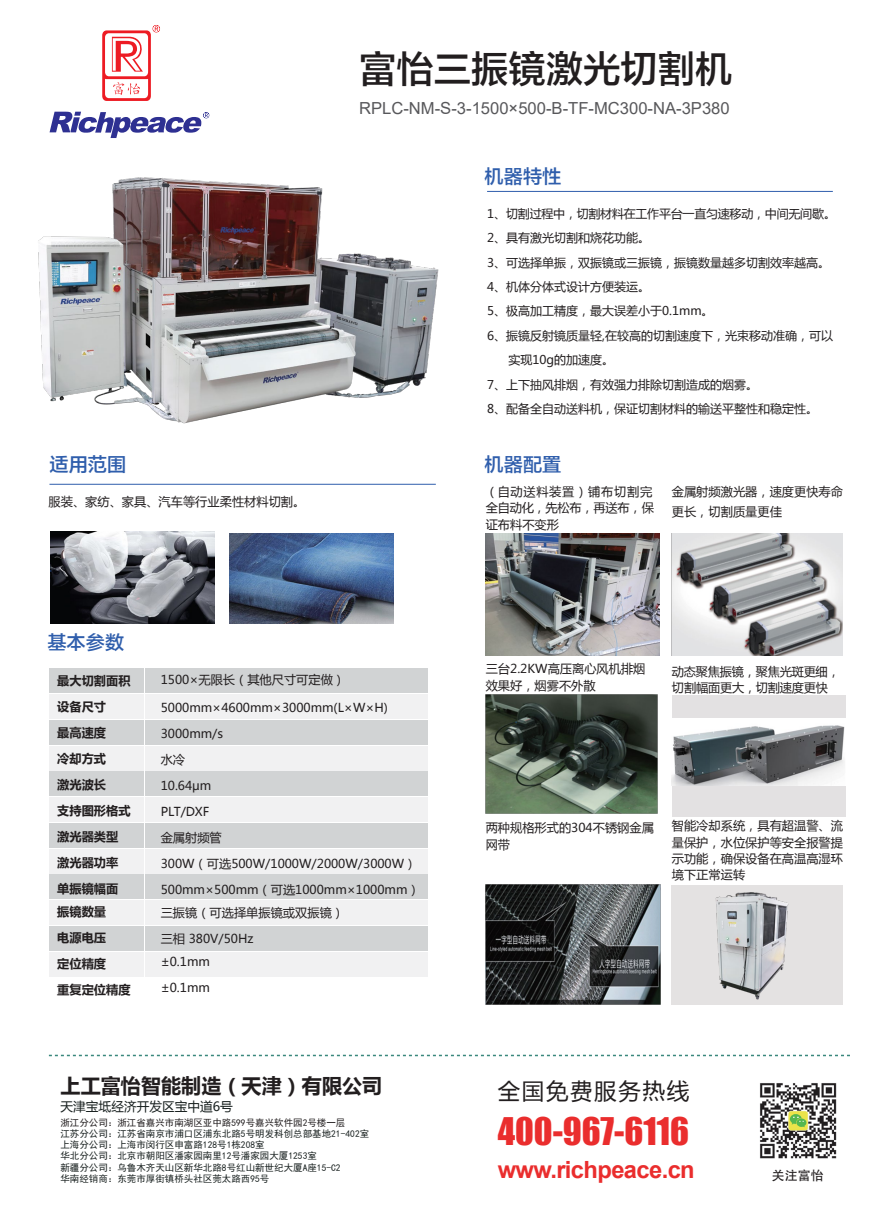
<style>
.page{position:relative;width:893px;height:1212px;background:#fff}
.page>*{position:absolute;margin:0;border:0;box-sizing:border-box;transform-origin:0 0}
.t1{font:37.35px "FZLTZHK GBK1 0";color:#221e1f}
.t2{font:34.95px "Impact";color:#ea2d2d}
.t3{font:700 23.7px "Arial";letter-spacing:-.025em;color:#ea2d2d}
.t4{font:22.5px "Microsoft Ya Hei";letter-spacing:.075em;color:#221e1f}
.t5{font:700 20.1px "Microsoft Ya Hei";color:#221e1f}
.t6{font:19.2px "FZLTZHK GBK1 0";color:#2f5eac}
.t7{font:16.65px "Arial";color:#58585b}
.t8{font:12.9px "FZHTJW GB1 0";color:#221e1f}
.t9{font:12.6px "Microsoft Ya Hei";color:#18201f}
.t10{font:12.3px/26.1px "Microsoft Ya Hei";color:#221e1f}
.t11{font:700 12.3px/26.1px "Microsoft Ya Hei";color:#221e1f}
.t12{font:12.3px/16.4px "Microsoft Ya Hei";letter-spacing:-.02em;color:#221e1f}
.t13{font:12px "Microsoft Ya Hei";color:#221e1f}
.t14{font:12px "Microsoft Ya Hei";letter-spacing:-.02em;color:#221e1f}
.t15{font:9.45px/11.1px "Sim Hei";color:#18201f}
.t16{font:9.45px "Sim Hei";color:#221e1f}
</style>
<div class="page">
<svg style="left:49px;top:1055px;width:801px;height:1px"></svg>
<img style="left:760px;top:1083px;width:77px;height:76px">
<svg style="left:50px;top:112px;width:159px;height:26px"></svg>
<svg style="left:102px;top:25px;width:58px;height:76px"></svg>
<hr style="left:487px;top:191px;width:346px;height:1px;background:#2f5eac">
<hr style="left:49px;top:484px;width:387px;height:1px;background:#2f5eac">
<img style="left:229px;top:534px;width:165px;height:90px">
<img style="left:50px;top:532px;width:165px;height:92px">
<img style="left:38px;top:177px;width:401px;height:247px">
<div style="left:49px;top:669px;width:95px;height:24px;background:#d1d3d4"></div>
<div style="left:145px;top:669px;width:283px;height:24px;background:#d1d3d4"></div>
<div style="left:49px;top:694px;width:95px;height:25px;background:#f1f1f2"></div>
<div style="left:145px;top:694px;width:283px;height:25px;background:#f1f1f2"></div>
<div style="left:49px;top:720px;width:95px;height:25px;background:#d1d3d4"></div>
<div style="left:145px;top:720px;width:283px;height:25px;background:#d1d3d4"></div>
<div style="left:49px;top:746px;width:95px;height:24px;background:#f1f1f2"></div>
<div style="left:145px;top:746px;width:283px;height:24px;background:#f1f1f2"></div>
<div style="left:49px;top:772px;width:95px;height:24px;background:#d1d3d4"></div>
<div style="left:145px;top:772px;width:283px;height:24px;background:#d1d3d4"></div>
<div style="left:49px;top:797px;width:95px;height:25px;background:#f1f1f2"></div>
<div style="left:145px;top:797px;width:283px;height:25px;background:#f1f1f2"></div>
<div style="left:49px;top:823px;width:95px;height:25px;background:#d1d3d4"></div>
<div style="left:145px;top:823px;width:283px;height:25px;background:#d1d3d4"></div>
<div style="left:49px;top:849px;width:95px;height:24px;background:#f1f1f2"></div>
<div style="left:145px;top:849px;width:283px;height:24px;background:#f1f1f2"></div>
<div style="left:49px;top:875px;width:95px;height:24px;background:#d1d3d4"></div>
<div style="left:145px;top:875px;width:283px;height:24px;background:#d1d3d4"></div>
<div style="left:49px;top:900px;width:95px;height:25px;background:#f1f1f2"></div>
<div style="left:145px;top:900px;width:283px;height:25px;background:#f1f1f2"></div>
<div style="left:49px;top:926px;width:95px;height:24px;background:#d1d3d4"></div>
<div style="left:145px;top:926px;width:283px;height:24px;background:#d1d3d4"></div>
<div style="left:49px;top:952px;width:95px;height:24px;background:#f1f1f2"></div>
<div style="left:145px;top:952px;width:283px;height:24px;background:#f1f1f2"></div>
<div style="left:672px;top:885px;width:171px;height:119px;background:#e4e2e2"></div>
<img style="left:486px;top:885px;width:175px;height:119px">
<div style="left:672px;top:695px;width:173px;height:122px;background:#e3e1e2"></div>
<img style="left:672px;top:718px;width:173px;height:67px">
<img style="left:486px;top:694px;width:172px;height:120px">
<img style="left:672px;top:533px;width:171px;height:122px">
<img style="left:486px;top:533px;width:174px;height:122px">
<img style="left:715px;top:892px;width:74px;height:108px">
<h1 class="t1" style="left:359px;top:48px;width:375px">富怡三振镜激光切割机</h1>
<h3 class="t7" style="left:359px;top:97px;width:372px">RPLC-NM-S-3-1500×500-B-TF-MC300-NA-3P380</h3>
<h3 class="t6" style="left:485px;top:165px;width:78px">机器特性</h3>
<h3 class="t6" style="left:49px;top:454px;width:78px">适用范围</h3>
<p class="t10" style="left:49px;top:488px;width:258px">服装、家纺、家具、汽车等行业柔性材料切割。</p>
<h3 class="t6" style="left:47px;top:632px;width:78px">基本参数</h3>
<p class="t11" style="left:57px;top:667px;width:75px">最大切割面积设备尺寸<br>最高速度<br>冷却方式<br>激光波长<br>支持图形格式激光器类型激光器功率单振镜幅面</p>
<p class="t11" style="left:57px;top:898px;width:75px">振镜数量<br>电源电压<br>定位精度<br>重复定位精度</p>
<p class="t10" style="left:161px;top:667px;width:186px">1500×无限长（其他尺寸可定做）</p>
<p class="t10" style="left:161px;top:694px;width:261px">5000mm×4600mm×3000mm(L×W×H)<br>3000mm/s<br>水冷<br>10.64μm<br>PLT/DXF<br>金属射频管<br>300W（可选500W/1000W/2000W/3000W）<br>500mm×500mm（可选1000mm×1000mm）</p>
<p class="t10" style="left:161px;top:899px;width:185px">三振镜（可选择单振镜或双振镜）三相 380V/50Hz</p>
<p class="t10" style="left:161px;top:948px;width:51px">±0.1mm ±0.1mm</p>
<h3 class="t5" style="left:61px;top:1072px;width:323px">上工富怡智能制造（天津）有限公司</h3>
<p class="t9" style="left:61px;top:1098px;width:174px">天津宝坻经济开发区宝中道6号</p>
<p class="t16" style="left:60px;top:1118px;width:287px">浙江分公司：浙江省嘉兴市南湖区亚中路599号嘉兴软件园2号楼一层</p>
<p class="t15" style="left:60px;top:1128px;width:310px">江苏分公司：江苏省南京市浦口区浦东北路5号明发科创总部基地21-402室上海分公司：上海市闵行区申富路128号1栋208室<br>华北分公司：北京市朝阳区潘家园南里12号潘家园大厦1253室<br>新疆分公司：乌鲁木齐天山区新华北路8号红山新世纪大厦A座15-C2<br>华南经销商：东莞市厚街镇桥头社区莞太路西95号</p>
<p class="t14" style="left:487px;top:205px;width:351px">1、切割过程中，切割材料在工作平台一直匀速移动，中间无间歇。</p>
<p class="t13" style="left:487px;top:230px;width:165px">2、具有激光切割和烧花功能。</p>
<p class="t13" style="left:487px;top:254px;width:345px">3、可选择单振，双振镜或三振镜，振镜数量越多切割效率越高。</p>
<p class="t13" style="left:487px;top:279px;width:165px">4、机体分体式设计方便装运。</p>
<p class="t13" style="left:487px;top:303px;width:228px">5、极高加工精度，最大误差小于0.1mm。</p>
<p class="t13" style="left:487px;top:327px;width:347px">6、振镜反射镜质量轻,在较高的切割速度下，光束移动准确，可以</p>
<p class="t13" style="left:508px;top:352px;width:107px">实现10g的加速度。</p>
<p class="t13" style="left:487px;top:376px;width:273px">7、上下抽风排烟，有效强力排除切割造成的烟雾。</p>
<p class="t13" style="left:487px;top:401px;width:333px">8、配备全自动送料机，保证切割材料的输送平整性和稳定性。</p>
<h3 class="t6" style="left:485px;top:454px;width:78px">机器配置</h3>
<p class="t10" style="left:486px;top:483px;width:170px;line-height:16.4px">（自动送料装置）铺布切割完全自动化，先松布，再送布，保证布料不变形</p>
<p class="t10" style="left:672px;top:481px;width:173px;line-height:19.5px">金属射频激光器，速度更快寿命更长，切割质量更佳</p>
<p class="t10" style="left:486px;top:660px;width:161px;line-height:16.4px">三台2.2KW高压离心风机排烟效果好，烟雾不外散</p>
<p class="t12" style="left:672px;top:663px;width:170px">动态聚焦振镜，聚焦光斑更细，切割幅面更大，切割速度更快</p>
<p class="t10" style="left:486px;top:819px;width:170px;line-height:16.4px">两种规格形式的304不锈钢金属网带</p>
<p class="t10" style="left:672px;top:817px;width:173px;line-height:16.4px;text-align:justify">智能冷却系统，具有超温警、流量保护，水位保护等安全报警提示功能，确保设备在高温高湿环境下正常运转</p>
<h3 class="t4" style="left:498px;top:1075px;width:193px">全国免费服务热线</h3>
<h2 class="t2" style="left:498px;top:1104px;width:193px">400-967-6116</h2>
<h3 class="t3" style="left:498px;top:1153px;width:199px">www.richpeace.cn</h3>
<p class="t8" style="left:772px;top:1168px;width:53px">关注富怡</p>
</div>
